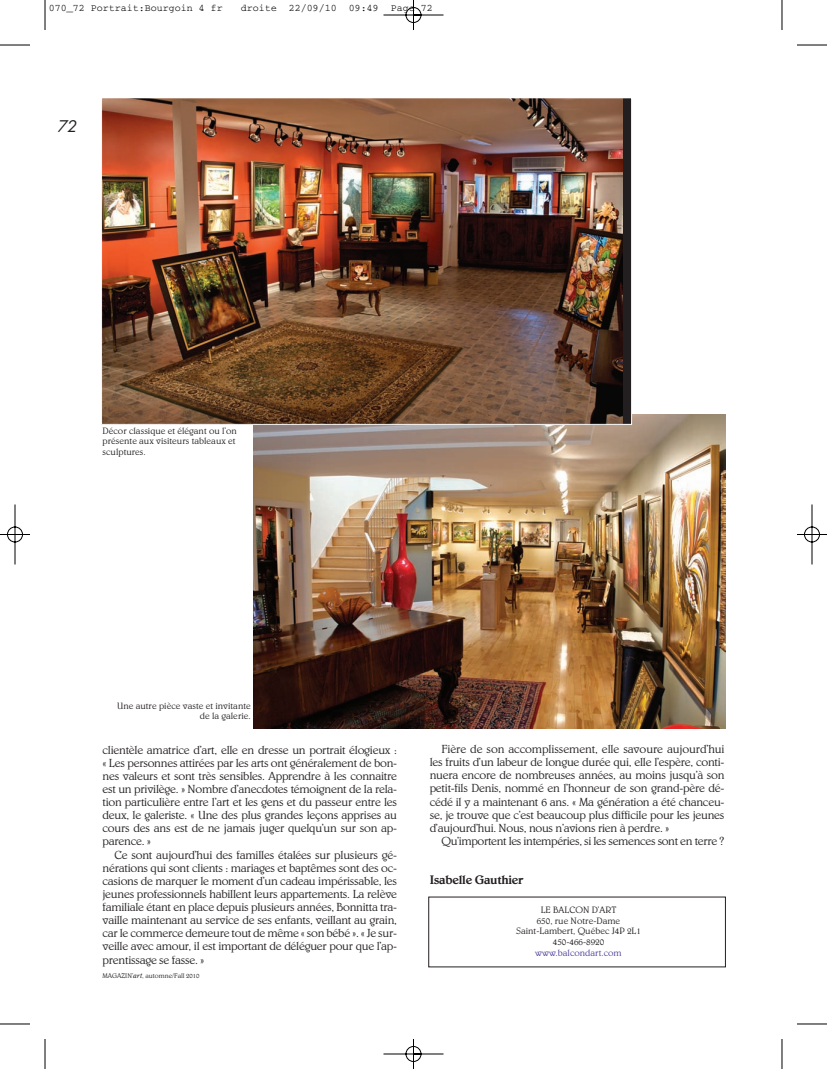
<style>
.page{position:relative;width:827px;height:1069px;background:#fff}
.page>*{position:absolute;margin:0;border:0;box-sizing:border-box;transform-origin:0 0}
.t1{font:italic 15.62px "Futura";color:#231f20}
.t2{font:500 12.5px "Belwe";letter-spacing:-.025em;color:#231f20}
.t3{font:300 11.88px/13.1px "Belwe";letter-spacing:-.025em;color:#231f20;text-align:justify}
.t4{font:10px "Courier";color:#000}
.t5{font:300 9.38px/10.6px "Belwe";color:#231f20;text-align:center}
.t6{font:300 9.38px "Belwe";color:#4d3c98}
.t7{font:300 6.88px "Belwe";color:#231f20}
.s1{font-family:"Century Old Style";font-weight:400;font-style:italic}
</style>
<div class="page">
<img style="left:0;top:0;width:827px;height:1069px">
<p class="t4" style="left:49px;top:5px;width:386px">070_72 Portrait:Bourgoin 4 frc? droite 22/09/10 09:49 Page 72</p>
<h1 class="t1" style="left:58px;top:119px;width:20px">72</h1>
<p class="t5" style="left:102px;top:426px;width:136px;text-align:left">Décor classique et élégant ou l’on présente aux visiteurs tableaux et sculptures.</p>
<p class="t5" style="left:117px;top:701px;width:135px;text-align:right">Une autre pièce vaste et invitante de la galerie.</p>
<p class="t3" style="left:102px;top:744px;width:296px">clientèle amatrice d’art, elle en dresse un portrait élogieux : « Les personnes attirées par les arts ont généralement de bon&shy;nes valeurs et sont très sensibles. Apprendre à les connaitre est un privilège. » Nombre d’anecdotes témoignent de la rela&shy;tion particulière entre l’art et les gens et du passeur entre les deux, le galeriste. « Une des plus grandes leçons apprises au cours des ans est de ne jamais juger quelqu’un sur son ap&shy;parence. »</p>
<p class="t3" style="left:102px;top:849px;width:296px;text-indent:12px">Ce sont aujourd’hui des familles étalées sur plusieurs gé&shy;nérations qui sont clients : mariages et baptêmes sont des oc&shy;casions de marquer le moment d’un cadeau impérissable, les jeunes professionnels habillent leurs appartements. La relève familiale étant en place depuis plusieurs années, Bonnitta tra&shy;vaille maintenant au service de ses enfants, veillant au grain, car le commerce demeure tout de même « son bébé ». « Je sur&shy;veille avec amour, il est important de déléguer pour que l’ap&shy;prentissage se fasse. »</p>
<p class="t7" style="left:102px;top:973px;width:99px">MAGAZIN’<span class="s1">art</span>, automne/Fall 2010</p>
<p class="t3" style="left:430px;top:743px;width:296px;text-indent:12px">Fière de son accomplissement, elle savoure aujourd’hui les fruits d’un labeur de longue durée qui, elle l’espère, conti&shy;nuera encore de nombreuses années, au moins jusqu’à son petit-fils Denis, nommé en l’honneur de son grand-père dé&shy;cédé il y a maintenant 6 ans. « Ma génération a été chanceu&shy;se, je trouve que c’est beaucoup plus difficile pour les jeunes d’aujourd’hui. Nous, nous n’avions rien à perdre. »</p>
<p class="t3" style="left:441px;top:835px;width:284px">Qu’importent les intempéries, si les semences sont en terre ?</p>
<p class="t2" style="left:430px;top:876px;width:96px">Isabelle Gauthier</p>
<p class="t5" style="left:516px;top:905px;width:126px">LE BALCON D’ART<br>650, rue Notre-Dame<br>Saint-Lambert, Québec J4P 2L1<br>450-466-8920</p>
<p class="t6" style="left:535px;top:949px;width:88px">www.balcondart.com</p>
</div>
